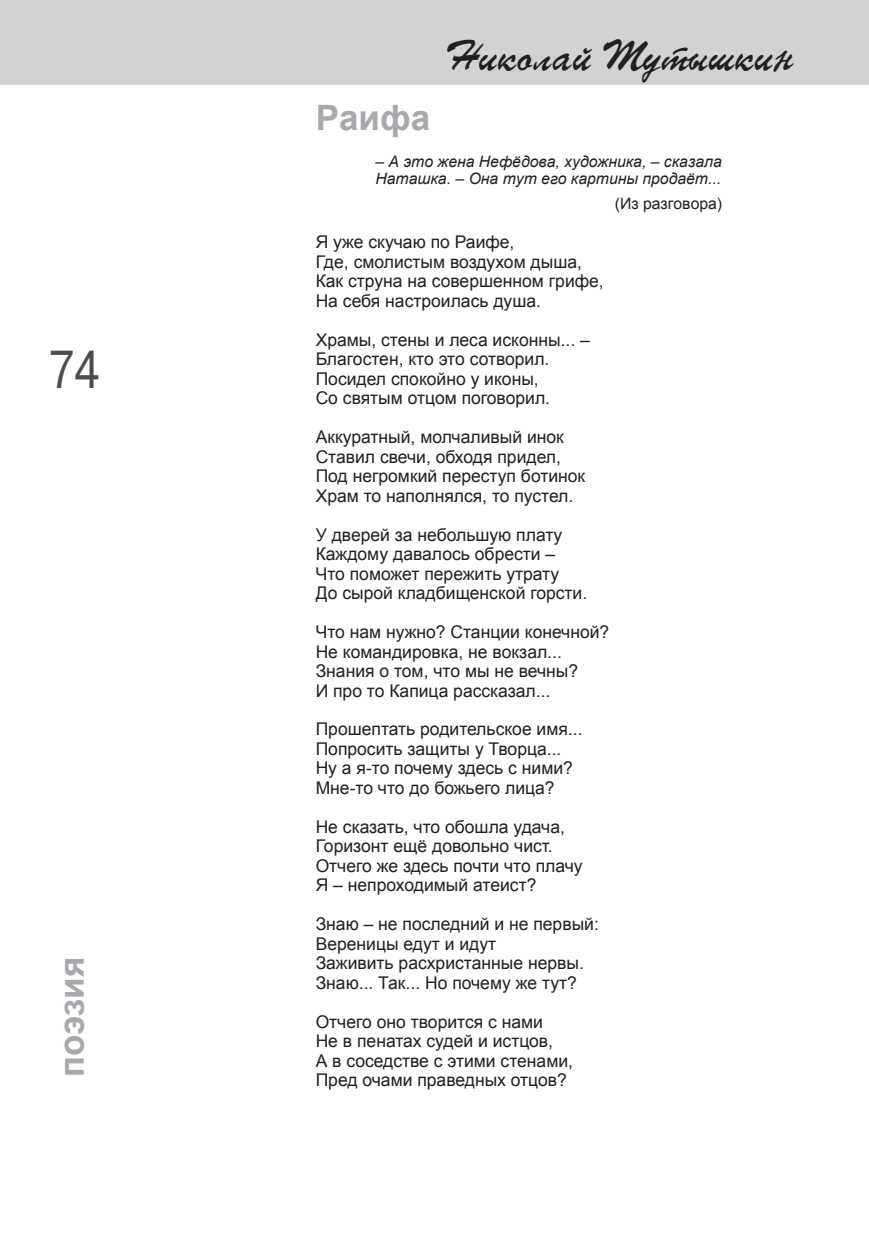
<style>
.page{position:relative;width:869px;height:1241px;background:#fff}
.page>*{position:absolute;margin:0;border:0;box-sizing:border-box;transform-origin:0 0}
.t1{font:49px "TT Arial";color:#4b4c4d;scale:.8 1}
.t2{font:42px "TT Parsec";color:#231f20}
.t3{font:700 35px "Arial";color:#a8a9ad}
.t4{font:17.5px/19.4px "Arial";color:#231f20}
.t5{font:italic 15.75px/17.5px "Arial";color:#231f20}
.t6{font:15.75px "Arial";color:#231f20}
</style>
<div class="page">
<div style="left:0;top:0;width:868px;height:84px;background:#d1d2d4"></div>
<h1 class="t1" style="left:50px;top:342px;width:64px">74</h1>
<h3 class="t3" style="left:52px;top:1076px;width:122px;rotate:-90deg">поэзия</h3>
<h2 class="t2" style="left:443px;top:32px;width:352px">Николай Тутышкин</h2>
<h3 class="t3" style="left:315px;top:98px;width:116px">Раифа</h3>
<p class="t5" style="left:375px;top:152px;width:347px">– А это жена Нефёдова, художника, – сказала<br>Наташка. – Она тут его картины продаёт...</p>
<p class="t6" style="left:614px;top:195px;width:109px">(Из разговора)</p>
<p class="t4" style="left:315px;top:232px;width:289px">Я уже скучаю по Раифе,<br>Где, смолистым воздухом дыша,<br>Как струна на совершенном грифе,<br>На себя настроилась душа.</p>
<p class="t4" style="left:315px;top:330px;width:276px">Храмы, стены и леса исконны... –<br>Благостен, кто это сотворил.<br>Посидел спокойно у иконы,<br>Со святым отцом поговорил.</p>
<p class="t4" style="left:315px;top:427px;width:271px">Аккуратный, молчаливый инок<br>Ставил свечи, обходя придел,<br>Под негромкий переступ ботинок<br>Храм то наполнялся, то пустел.</p>
<p class="t4" style="left:315px;top:524px;width:273px">У дверей за небольшую плату<br>Каждому давалось обрести –<br>Что поможет пережить утрату<br>До сырой кладбищенской горсти.</p>
<p class="t4" style="left:315px;top:622px;width:295px">Что нам нужно? Станции конечной?<br>Не командировка, не вокзал...<br>Знания о том, что мы не вечны?<br>И про то Капица рассказал...</p>
<p class="t4" style="left:315px;top:719px;width:268px">Прошептать родительское имя...<br>Попросить защиты у Творца...<br>Ну а я-то почему здесь с ними?<br>Мне-то что до божьего лица?</p>
<p class="t4" style="left:315px;top:817px;width:268px">Не сказать, что обошла удача,<br>Горизонт ещё довольно чист.<br>Отчего же здесь почти что плачу<br>Я – непроходимый атеист?</p>
<p class="t4" style="left:315px;top:914px;width:284px">Знаю – не последний и не первый:<br>Вереницы едут и идут<br>Заживить расхристанные нервы.<br>Знаю... Так... Но почему же тут?</p>
<p class="t4" style="left:315px;top:1011px;width:259px">Отчего оно творится с нами<br>Не в пенатах судей и истцов,<br>А в соседстве с этими стенами,<br>Пред очами праведных отцов?</p>
</div>
